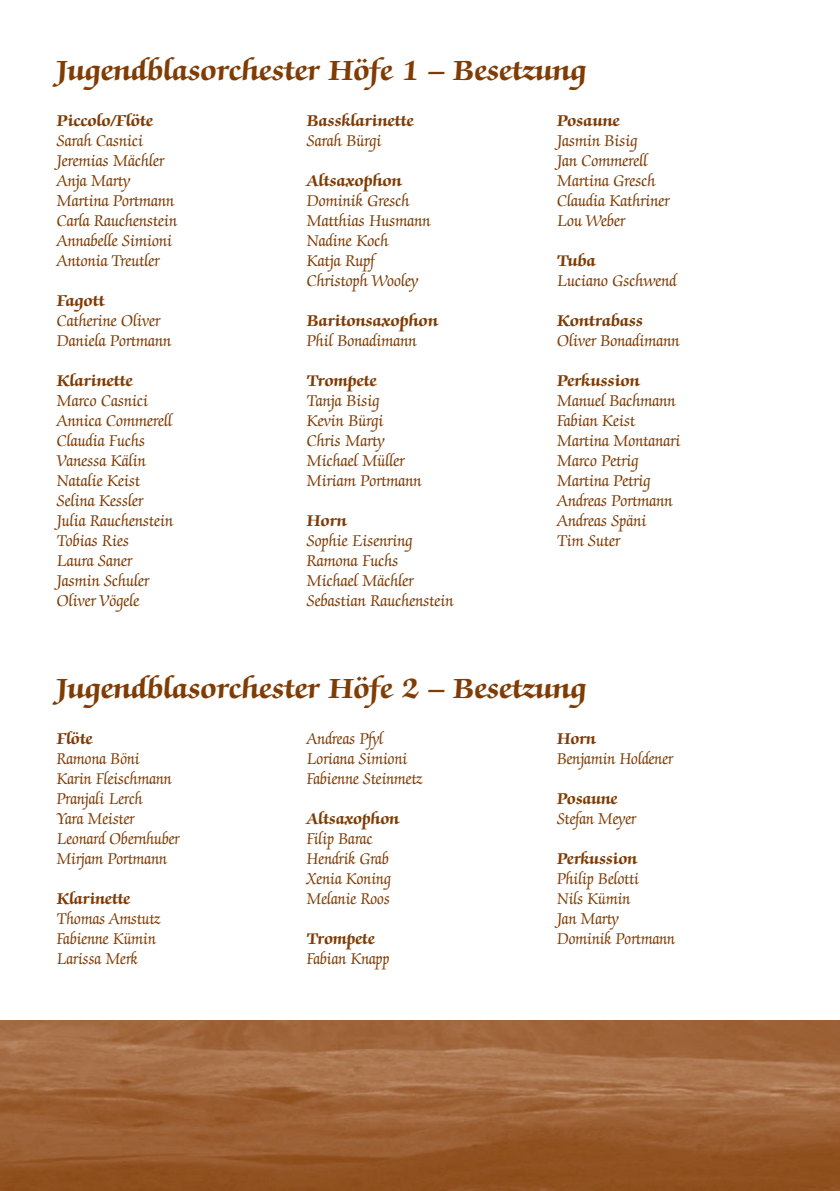
<style>
.page{position:relative;width:840px;height:1191px;background:#fff}
.page>*{position:absolute;margin:0;border:0;box-sizing:border-box;transform-origin:0 0}
.t1{font:700 32px "Zapf Chancery";color:#803c05}
.t2{font:18px/20px "Zapf Chancery";color:#803c05}
.t3{font:700 18px "Zapf Chancery";color:#803c05}
</style>
<div class="page">
<img style="left:0;top:1020px;width:839px;height:171px">
<h1 class="t1" style="left:57px;top:57px;width:531px">Jugendblasorchester Höfe 1 – Besetzung</h1>
<p class="t3" style="left:57px;top:113px;width:98px">Piccolo/Flöte</p>
<p class="t2" style="left:57px;top:133px;width:122px">Sarah Casnici<br>Jeremias Mächler<br>Anja Marty<br>Martina Portmann<br>Carla Rauchenstein<br>Annabelle Simioni<br>Antonia Treutler</p>
<p class="t3" style="left:57px;top:293px;width:50px">Fagott</p>
<p class="t2" style="left:57px;top:313px;width:116px">Catherine Oliver<br>Daniela Portmann</p>
<p class="t3" style="left:57px;top:373px;width:77px">Klarinette</p>
<p class="t2" style="left:57px;top:393px;width:118px">Marco Casnici<br>Annica Commerell<br>Claudia Fuchs<br>Vanessa Kälin<br>Natalie Keist<br>Selina Kessler<br>Julia Rauchenstein<br>Tobias Ries<br>Laura Saner<br>Jasmin Schuler<br>Oliver Vögele</p>
<p class="t3" style="left:307px;top:113px;width:108px">Bassklarinette</p>
<p class="t2" style="left:307px;top:133px;width:76px">Sarah Bürgi</p>
<p class="t3" style="left:307px;top:173px;width:96px">Altsaxophon</p>
<p class="t2" style="left:307px;top:193px;width:125px">Dominik Gresch<br>Matthias Husmann<br>Nadine Koch<br>Katja Rupf<br>Christoph Wooley</p>
<p class="t3" style="left:307px;top:313px;width:132px">Baritonsaxophon</p>
<p class="t2" style="left:307px;top:333px;width:111px">Phil Bonadimann</p>
<p class="t3" style="left:307px;top:373px;width:71px">Trompete</p>
<p class="t2" style="left:307px;top:393px;width:116px">Tanja Bisig<br>Kevin Bürgi<br>Chris Marty<br>Michael Müller<br>Miriam Portmann</p>
<p class="t3" style="left:307px;top:513px;width:41px">Horn</p>
<p class="t2" style="left:307px;top:533px;width:148px">Sophie Eisenring<br>Ramona Fuchs<br>Michael Mächler<br>Sebastian Rauchenstein</p>
<p class="t3" style="left:556px;top:113px;width:64px">Posaune</p>
<p class="t2" style="left:556px;top:133px;width:114px">Jasmin Bisig<br>Jan Commerell<br>Martina Gresch<br>Claudia Kathriner<br>Lou Weber</p>
<p class="t3" style="left:556px;top:253px;width:40px">Tuba</p>
<p class="t2" style="left:556px;top:273px;width:121px">Luciano Gschwend</p>
<p class="t3" style="left:556px;top:313px;width:87px">Kontrabass</p>
<p class="t2" style="left:556px;top:333px;width:124px">Oliver Bonadimann</p>
<p class="t3" style="left:556px;top:373px;width:84px">Perkussion</p>
<p class="t2" style="left:556px;top:393px;width:125px">Manuel Bachmann<br>Fabian Keist<br>Martina Montanari<br>Marco Petrig<br>Martina Petrig<br>Andreas Portmann<br>Andreas Späni<br>Tim Suter</p>
<h1 class="t1" style="left:57px;top:675px;width:531px">Jugendblasorchester Höfe 2 – Besetzung</h1>
<p class="t3" style="left:57px;top:731px;width:37px">Flöte</p>
<p class="t2" style="left:57px;top:750px;width:124px">Ramona Böni<br>Karin Fleischmann<br>Pranjali Lerch<br>Yara Meister<br>Leonard Obernhuber<br>Mirjam Portmann</p>
<p class="t3" style="left:57px;top:891px;width:75px">Klarinette</p>
<p class="t2" style="left:57px;top:910px;width:105px">Thomas Amstutz<br>Fabienne Kümin<br>Larissa Merk</p>
<p class="t2" style="left:307px;top:730px;width:117px">Andreas Pfyl<br>Loriana Simioni<br>Fabienne Steinmetz</p>
<p class="t3" style="left:307px;top:811px;width:94px">Altsaxophon</p>
<p class="t2" style="left:307px;top:830px;width:85px">Filip Barac<br>Hendrik Grab<br>Xenia Koning<br>Melanie Roos</p>
<p class="t3" style="left:307px;top:931px;width:69px">Trompete</p>
<p class="t2" style="left:307px;top:950px;width:84px">Fabian Knapp</p>
<p class="t3" style="left:556px;top:731px;width:40px">Horn</p>
<p class="t2" style="left:556px;top:750px;width:117px">Benjamin Holdener</p>
<p class="t3" style="left:556px;top:791px;width:62px">Posaune</p>
<p class="t2" style="left:556px;top:810px;width:80px">Stefan Meyer</p>
<p class="t3" style="left:556px;top:851px;width:82px">Perkussion</p>
<p class="t2" style="left:556px;top:870px;width:119px">Philip Belotti<br>Nils Kümin<br>Jan Marty<br>Dominik Portmann</p>
</div>
